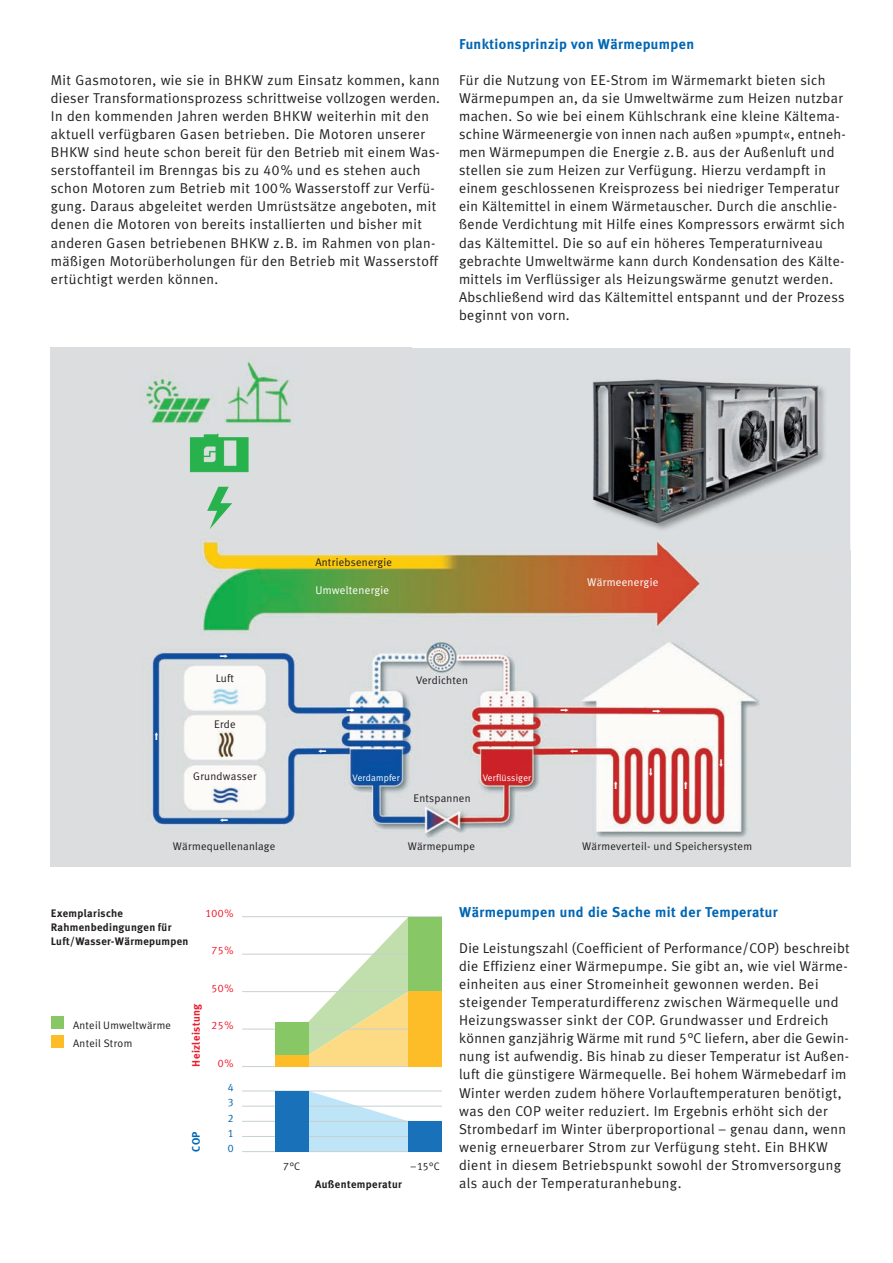
<style>
.page{position:relative;width:893px;height:1263px;background:#fff}
.page>*{position:absolute;margin:0;border:0;box-sizing:border-box;transform-origin:0 0}
.t1{font:14.25px/18px "Meta Plus Normal";letter-spacing:.025em;color:#231f20}
.t2{font:700 14.25px "Meta Plus";letter-spacing:.025em;color:#0166b3}
.t3{font:11.25px "Meta Plus Normal";letter-spacing:.02em;color:#fff}
.t4{font:11.1px "Meta Plus Normal";letter-spacing:.02em;color:#231f20}
.t5{font:700 10.8px/13.8px "Meta Plus";letter-spacing:.025em;color:#231f20}
.t6{font:10.8px "Meta Plus Normal";letter-spacing:.02em;color:#231f20}
.t7{font:10.8px "Meta Plus Normal Caps";letter-spacing:.025em;color:#ee1b2d}
.t8{font:700 10.8px "Meta Plus";letter-spacing:.035em;color:#ee1b2d}
.t9{font:10.8px/15.1px "Meta Plus Normal Caps";color:#0166b3;text-align:justify}
.t10{font:700 10.8px "Meta Plus";color:#0166b3}
.t11{font:9.3px "Meta Plus Normal";letter-spacing:.02em;color:#fff}
.s1{font-family:"Meta Plus Normal Caps"}
</style>
<div class="page">
<img style="left:51px;top:348px;width:799px;height:519px">
<div style="left:51px;top:1017px;width:13px;height:12px;background:#87c765"></div>
<div style="left:51px;top:1035px;width:13px;height:12px;background:#fdbd28"></div>
<div style="left:412px;top:348px;width:438px;height:202px;background:#dadee0"></div>
<img style="left:850px;top:348px;width:1px;height:202px">
<img style="left:593px;top:378px;width:227px;height:147px">
<svg style="left:207px;top:487px;width:25px;height:42px"></svg>
<img style="left:182px;top:425px;width:73px;height:60px">
<img style="left:139px;top:372px;width:77px;height:63px">
<img style="left:224px;top:356px;width:77px;height:70px">
<img style="left:224px;top:425px;width:31px;height:1px">
<svg style="left:308px;top:1092px;width:100px;height:59px"></svg>
<hr style="left:242px;top:1151px;width:200px;height:1px;background:#c7d0d0">
<hr style="left:242px;top:1136px;width:200px;height:1px;background:#c7d0d0">
<hr style="left:242px;top:1121px;width:200px;height:1px;background:#c7d0d0">
<hr style="left:242px;top:1106px;width:200px;height:1px;background:#c7d0d0">
<hr style="left:242px;top:1091px;width:200px;height:1px;background:#c7d0d0">
<div style="left:275px;top:1091px;width:33px;height:61px;background:#1971ba"></div>
<div style="left:409px;top:1121px;width:33px;height:31px;background:#1971ba"></div>
<svg style="left:308px;top:917px;width:100px;height:149px"></svg>
<hr style="left:242px;top:1066px;width:200px;height:1px;background:#c7d0d0">
<hr style="left:242px;top:1029px;width:200px;height:1px;background:#c7d0d0">
<hr style="left:242px;top:991px;width:200px;height:1px;background:#c7d0d0">
<hr style="left:242px;top:954px;width:200px;height:1px;background:#c7d0d0">
<hr style="left:242px;top:916px;width:200px;height:1px;background:#c7d0d0">
<div style="left:275px;top:1022px;width:33px;height:45px;background:#87c765"></div>
<div style="left:275px;top:1055px;width:33px;height:12px;background:#fdbd28"></div>
<div style="left:409px;top:917px;width:33px;height:150px;background:#87c765"></div>
<div style="left:409px;top:991px;width:33px;height:76px;background:#fdbd28"></div>
<svg style="left:318px;top:749px;width:8px;height:4px"></svg>
<svg style="left:570px;top:750px;width:8px;height:3px"></svg>
<svg style="left:220px;top:819px;width:8px;height:3px"></svg>
<svg style="left:220px;top:654px;width:8px;height:4px"></svg>
<svg style="left:347px;top:709px;width:7px;height:3px"></svg>
<svg style="left:561px;top:709px;width:7px;height:3px"></svg>
<svg style="left:653px;top:709px;width:7px;height:3px"></svg>
<svg style="left:719px;top:760px;width:4px;height:7px"></svg>
<svg style="left:649px;top:768px;width:3px;height:8px"></svg>
<svg style="left:614px;top:781px;width:4px;height:8px"></svg>
<svg style="left:684px;top:781px;width:4px;height:8px"></svg>
<svg style="left:155px;top:732px;width:3px;height:8px"></svg>
<p class="t1" style="left:51px;top:72px;width:391px">Mit Gasmotoren, wie sie in BHKW zum Einsatz kommen, kann dieser Transformationsprozess schrittweise vollzogen werden.<br>In den kommenden Jahren werden BHKW weiterhin mit den aktuell verfügbaren Gasen betrieben. Die Motoren unserer BHKW sind heute schon bereit für den Betrieb mit einem Wa s - serstoffanteil im Brenngas bis zu <span class="s1">40</span>% und es stehen auch schon Motoren zum Betrieb mit <span class="s1">100</span>% Wasserstoff zur Verfü - gung. Daraus abgeleitet werden Umrüstsätze angeboten, mit denen die Motoren von bereits installierten und bisher mit anderen Gasen betriebenen BHKW z.B. im Rahmen von plan&shy;mäßigen Motorüberholungen für den Betrieb mit Wasserstoff ertüchtigt werden können.</p>
<p class="t2" style="left:459px;top:38px;width:236px">Funktionsprinzip von Wärmepumpen</p>
<p class="t1" style="left:459px;top:72px;width:388px">Für die Nutzung von EE-Strom im Wärmemarkt bieten sich Wärmepumpen an, da sie Umweltwärme zum Heizen nutzbar machen. So wie bei einem Kühlschrank eine kleine Kältema - schine Wärmeenergie von innen nach außen »pumpt«, entne h - men Wärmepumpen die Energie z.B. aus der Außenluft und stellen sie zum Heizen zur Verfügung. Hierzu verdampft in einem geschlossenen Kreisprozess bei niedriger Tempera tur ein Kältemittel in einem Wärmetauscher. Durch die anschlie - ßende Verdichtung mit Hilfe eines Kompressors erwärmt sich das Kältemittel. Die so auf ein höheres Temperaturniveau gebrachte Umweltwärme kann durch Kondensation des Kälte - mittels im Verflüssiger als Heizungswärme genutzt werden.<br>Abschließend wird das Kältemittel entspannt und der Prozess beginnt von vorn.</p>
<p class="t4" style="left:315px;top:557px;width:78px">Antriebsenergie</p>
<p class="t3" style="left:315px;top:586px;width:76px">Umweltenergie</p>
<p class="t3" style="left:587px;top:578px;width:73px">Wärmeenergie</p>
<p class="t4" style="left:216px;top:674px;width:20px">Luft</p>
<p class="t4" style="left:214px;top:720px;width:23px">Erde</p>
<p class="t4" style="left:193px;top:772px;width:65px">Grundwasser</p>
<p class="t4" style="left:416px;top:676px;width:53px">Verdichten</p>
<p class="t11" style="left:353px;top:774px;width:49px">Verdampfer</p>
<p class="t11" style="left:483px;top:774px;width:50px">Verflüssiger</p>
<p class="t4" style="left:413px;top:794px;width:59px">Entspannen</p>
<p class="t4" style="left:173px;top:842px;width:104px">Wärmequellenanlage</p>
<p class="t4" style="left:408px;top:842px;width:69px">Wärmepumpe</p>
<p class="t4" style="left:582px;top:842px;width:171px">Wärmeverteil- und Speichersystem</p>
<p class="t7" style="left:205px;top:907px;width:30px">100%</p>
<p class="t7" style="left:212px;top:944px;width:24px">75%</p>
<p class="t7" style="left:212px;top:982px;width:24px">50%</p>
<p class="t7" style="left:212px;top:1019px;width:24px">25%</p>
<p class="t7" style="left:218px;top:1057px;width:18px">0%</p>
<p class="t9" style="left:228px;top:1080px;width:7px">4<br>3<br>2<br>1<br>0</p>
<p class="t5" style="left:51px;top:907px;width:139px">Exemplarische<br>Rahmenbedingungen für<br>Luft/Wasser-Wärmepumpen</p>
<p class="t8" style="left:192px;top:1067px;width:64px;rotate:-90deg">Heizleistung</p>
<p class="t6" style="left:73px;top:1021px;width:99px">Anteil Umweltwärme</p>
<p class="t6" style="left:73px;top:1039px;width:61px">Anteil Strom</p>
<p class="t10" style="left:192px;top:1152px;width:22px;rotate:-90deg">COP</p>
<p class="t6" style="left:283px;top:1162px;width:19px"><span class="s1">7</span>°C</p>
<p class="t6" style="left:411px;top:1162px;width:31px">–<span class="s1">15</span>°C</p>
<p class="t5" style="left:315px;top:1178px;width:89px">Außentemperatur</p>
<p class="t2" style="left:459px;top:906px;width:320px">Wärmepumpen und die Sache mit der Temperatur</p>
<p class="t1" style="left:459px;top:940px;width:392px">Die Leistungszahl (Coefficient of Performance/COP) besch rei bt die Effizienz einer Wärmepumpe. Sie gibt an, wie viel Wärme - einheiten aus einer Stromeinheit gewonnen werden. Bei steigender Temperaturdifferenz zwischen Wärmequelle und Hei zungswasser sinkt der COP. Grundwasser und Erdreich können ganzjährig Wärme mit rund <span class="s1">5</span>°C liefern, aber die Ge w i n - nung ist aufwendig. Bis hinab zu dieser Temperatur ist Auß en - luft die günstigere Wärmequelle. Bei hohem Wärmebedarf im Winter werden zudem höhere Vorlauftemperaturen benötigt, was den COP weiter reduziert. Im Ergebnis erhöht sich der Strombedarf im Winter überproportional – genau dann, wenn wenig erneuerbarer Strom zur Verfügung steht. Ein BHKW dient in diesem Betriebspunkt sowohl der Stromversorgung als auch der Temperaturanhebung.</p>
</div>
